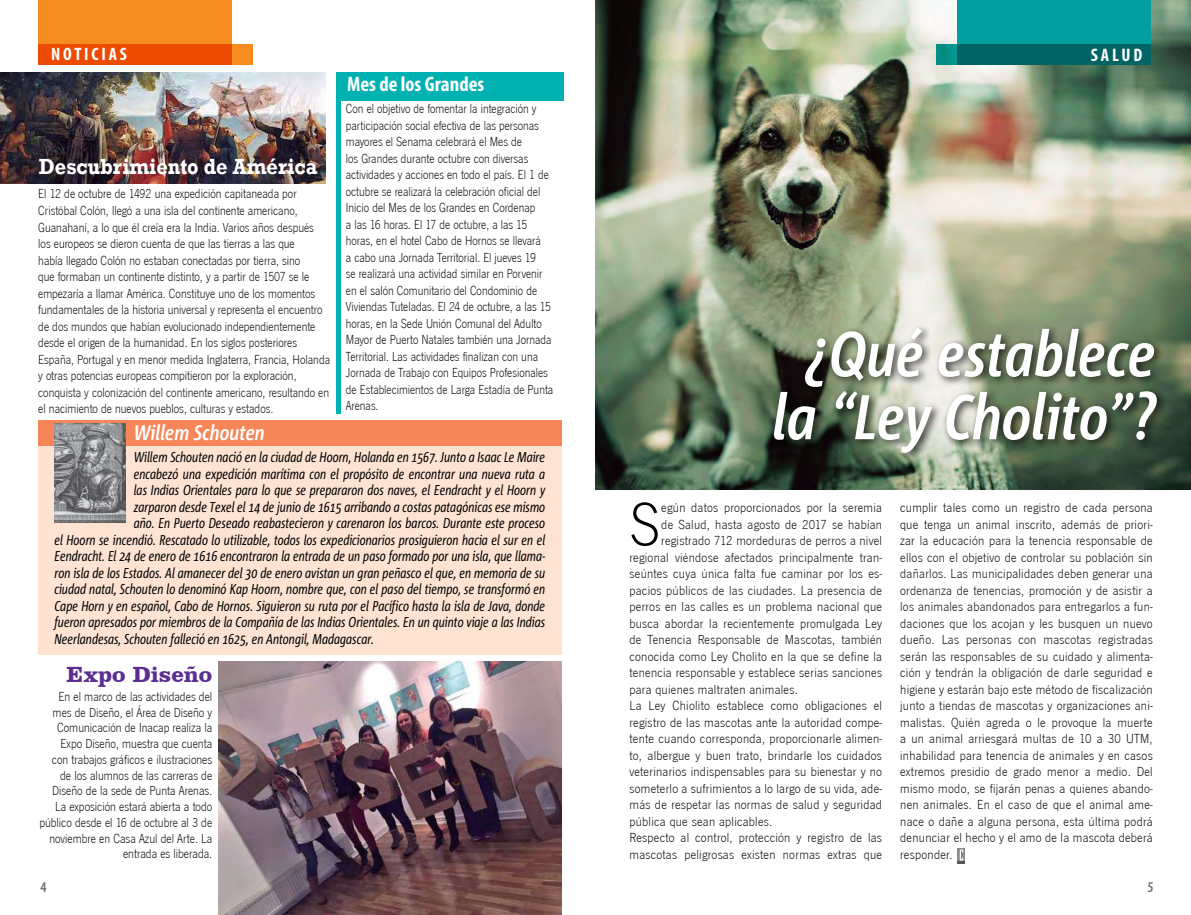
<style>
.page{position:relative;width:1191px;height:915px;background:#fff}
.page>*{position:absolute;margin:0;border:0;box-sizing:border-box;transform-origin:0 0}
.t1{font:italic 700 63px/63px "Corpid Cd";color:#fff;text-align:center}
.t2{font:300 63px "News Gothic Becker";color:#000}
.t3{font:700 22.5px "Rockwell";color:#fff;scale:.89 1}
.t4{font:700 22.5px "Clarendon BT";color:#5c2d91}
.t5{font:700 condensed 21px "Myriad Pro";color:#fff}
.t6{font:italic 700 21px "Corpid Cd";color:#fff}
.t7{font:700 condensed 18.15px "Myriad Pro";letter-spacing:.155em;color:#fff}
.t8{font:700 condensed 18px "Myriad Pro";letter-spacing:.155em;color:#fff}
.t9{font:600 condensed 15px "Myriad Pro";color:#6b6c6f}
.t10{font:italic 14.25px "Corpid Cd";letter-spacing:-.005em;color:#000;scale:.93 1}
.t11{font:300 13.5px "News Gothic Becker";letter-spacing:.02em;color:#000}
.t12{font:300 13.5px/16.5px "News Gothic Becker";color:#000;text-align:justify}
.t13{font:300 13.5px/16.5px "News Gothic Becker";color:#000;scale:.93 1}
.t14{font:300 13.5px/16.5px "News Gothic Becker";color:#000;scale:.92 1}
.t15{font:300 13.5px/15.8px "News Gothic Becker";color:#000;text-align:right;scale:.94 1}
</style>
<div class="page">
<img style="left:218px;top:661px;width:343px;height:253px">
<img style="left:595px;top:0;width:596px;height:489px">
<div style="left:38px;top:420px;width:523px;height:234px;background:#fee3d3"></div>
<div style="left:38px;top:420px;width:524px;height:25px;background:#f68558"></div>
<div style="left:39px;top:0;width:193px;height:65px;background:#f68b1f"></div>
<svg style="left:39px;top:44px;width:214px;height:21px;background:#ed5105"></svg>
<div style="left:336px;top:72px;width:227px;height:28px;background:#00b1b2"></div>
<div style="left:336px;top:72px;width:5px;height:342px;background:#00b1b2"></div>
<div style="left:957px;top:0;width:193px;height:65px;background:#039fa0"></div>
<svg style="left:936px;top:44px;width:214px;height:21px;background:#006767"></svg>
<div style="left:769px;top:323px;width:399px;height:140px;background:#000;opacity:.75"></div>
<img style="left:0;top:72px;width:326px;height:111px">
<div style="left:957px;top:848px;width:8px;height:15px;background:#8a8c8e"></div>
<svg style="left:957px;top:849px;width:8px;height:14px"></svg>
<img style="left:54px;top:424px;width:71px;height:98px">
<p class="t8" style="left:51px;top:43px;width:77px">NOTICIAS</p>
<h2 class="t3" style="left:39px;top:153px;width:315px">Descubrimiento de América</h2>
<p class="t13" style="left:38px;top:186px;width:315px">El 12 de octubre de 1492 una expedición capitaneada por Cristóbal Colón, llegó a una isla del continente americano, Guanahaní, a lo que él creía era la India. Varios años después<br>los europeos se dieron cuenta de que las tierras a las que<br>había llegado Colón no estaban conectadas por tierra, sino<br>que formaban un continente distinto, y a partir de 1507 se le empezaría a llamar América. Constituye uno de los momentos fundamentales de la historia universal y representa el encuentro de dos mundos que habían evolucionado independientemente desde el origen de la humanidad. En los siglos posteriores España, Portugal y en menor medida Inglaterra, Francia, Holanda y otras potencias europeas compitieron por la exploración, conquista y colonización del continente americano, resultando en el nacimiento de nuevos pueblos, culturas y estados.</p>
<h3 class="t6" style="left:134px;top:421px;width:132px">Willem Schouten</h3>
<h3 class="t5" style="left:347px;top:71px;width:139px">Mes de los Grandes</h3>
<p class="t14" style="left:346px;top:100px;width:227px">Con el objetivo de fomentar la integración y participación social efectiva de las personas mayores el Senama celebrará el Mes de<br>los Grandes durante octubre con diversas actividades y acciones en todo el país. El 1 de octubre se realizará la celebración oficial del Inicio del Mes de los Grandes en Cordenap<br>a las 16 horas. El 17 de octubre, a las 15 horas, en el hotel Cabo de Hornos se llevará<br>a cabo una Jornada Territorial. El jueves 19<br>se realizará una actividad similar en Porvenir en el salón Comunitario del Condominio de Viviendas Tuteladas. El 24 de octubre, a las 15 horas, en la Sede Unión Comunal del Adulto Mayor de Puerto Natales también una Jornada Territorial. Las actividades finalizan con una Jornada de Trabajo con Equipos Profesionales de Establecimientos de Larga Estadía de Punta Arenas.</p>
<p class="t10" style="left:134px;top:449px;width:444px">Willem Schouten nació en la ciudad de Hoorn, Holanda en 1567. Junto a Isaac Le Maire</p>
<p class="t10" style="left:134px;top:466px;width:444px">encabezó una expedición marítima con el propósito de encontrar una nueva ruta a</p>
<p class="t10" style="left:134px;top:482px;width:444px">las Indias Orientales para lo que se prepararon dos naves, el Eendracht y el Hoorn y</p>
<p class="t10" style="left:134px;top:499px;width:444px">zarparon desde Texel el 14 de junio de 1615 arribando a costas patagónicas ese mismo</p>
<p class="t10" style="left:134px;top:515px;width:444px">año. En Puerto Deseado reabastecieron y carenaron los barcos. Durante este proceso</p>
<p class="t10" style="left:54px;top:532px;width:529px">el Hoorn se incendió. Rescatado lo utilizable, todos los expedicionarios prosiguieron hacia el sur en el</p>
<p class="t10" style="left:54px;top:548px;width:529px">Eendracht. El 24 de enero de 1616 encontraron la entrada de un paso formado por una isla, que llama-</p>
<p class="t10" style="left:54px;top:565px;width:529px">ron isla de los Estados. Al amanecer del 30 de enero avistan un gran peñasco el que, en memoria de su</p>
<p class="t10" style="left:54px;top:581px;width:529px">ciudad natal, Schouten lo denominó Kap Hoorn, nombre que, con el paso del tiempo, se transformó en</p>
<p class="t10" style="left:54px;top:598px;width:529px">Cape Horn y en español, Cabo de Hornos. Siguieron su ruta por el Pacífico hasta la isla de Java, donde</p>
<p class="t10" style="left:54px;top:614px;width:529px">fueron apresados por miembros de la Compañía de las Indias Orientales. En un quinto viaje a las Indias</p>
<p class="t10" style="left:54px;top:631px;width:345px">Neerlandesas, Schouten falleció en 1625, en Antongil, Madagascar.</p>
<h2 class="t4" style="left:67px;top:659px;width:147px">Expo Diseño</h2>
<p class="t15" style="left:39px;top:688px;width:185px">En el marco de las actividades del mes de Diseño, el Área de Diseño y<br>Comunicación de Inacap realiza la<br>Expo Diseño, muestra que cuenta<br>con trabajos gráficos e ilustraciones de los alumnos de las carreras de<br>Diseño de la sede de Punta Arenas.<br>La exposición estará abierta a todo público desde el 16 de octubre al 3 de noviembre en Casa Azul del Arte. La entrada es liberada.</p>
<p class="t7" style="left:1091px;top:44px;width:53px">SALUD</p>
<h1 class="t1" style="left:772px;top:323px;width:385px">¿Qué establece la “Ley Cholito”?</h1>
<h1 class="t2" style="left:629px;top:489px;width:32px">S</h1>
<p class="t11" style="left:661px;top:500px;width:222px">egún datos proporcionados por la seremia</p>
<p class="t11" style="left:661px;top:516px;width:222px">de Salud, hasta agosto de 2017 se habían</p>
<p class="t11" style="left:661px;top:533px;width:222px">registrado 712 mordeduras de perros a nivel</p>
<p class="t11" style="left:629px;top:549px;width:254px">regional viéndose afectados principalmente tran-</p>
<p class="t11" style="left:629px;top:566px;width:254px">seúntes cuya única falta fue caminar por los es-</p>
<p class="t11" style="left:629px;top:582px;width:254px">pacios públicos de las ciudades. La presencia de</p>
<p class="t11" style="left:629px;top:599px;width:254px">perros en las calles es un problema nacional que</p>
<p class="t11" style="left:629px;top:615px;width:254px">busca abordar la recientemente promulgada Ley</p>
<p class="t11" style="left:629px;top:632px;width:254px">de Tenencia Responsable de Mascotas, también</p>
<p class="t11" style="left:629px;top:648px;width:254px">conocida como Ley Cholito en la que se define la</p>
<p class="t11" style="left:629px;top:665px;width:254px">tenencia responsable y establece serias sanciones</p>
<p class="t11" style="left:629px;top:681px;width:170px">para quienes maltraten animales.</p>
<p class="t11" style="left:629px;top:698px;width:254px">La Ley Chiolito establece como obligaciones el</p>
<p class="t11" style="left:629px;top:714px;width:254px">registro de las mascotas ante la autoridad compe-</p>
<p class="t11" style="left:629px;top:731px;width:254px">tente cuando corresponda, proporcionarle alimen-</p>
<p class="t11" style="left:629px;top:747px;width:254px">to, albergue y buen trato, brindarle los cuidados</p>
<p class="t11" style="left:629px;top:764px;width:254px">veterinarios indispensables para su bienestar y no</p>
<p class="t11" style="left:629px;top:780px;width:254px">someterlo a sufrimientos a lo largo de su vida, ade-</p>
<p class="t11" style="left:629px;top:797px;width:254px">más de respetar las normas de salud y seguridad</p>
<p class="t11" style="left:629px;top:813px;width:144px">pública que sean aplicables.</p>
<p class="t11" style="left:629px;top:830px;width:254px">Respecto al control, protección y registro de las</p>
<p class="t11" style="left:629px;top:846px;width:254px">mascotas peligrosas existen normas extras que</p>
<p class="t12" style="left:900px;top:499px;width:254px">cumplir tales como un registro de cada persona que tenga un animal inscrito, además de priori&shy;zar la educación para la tenencia responsable de ellos con el objetivo de controlar su población sin dañarlos. Las municipalidades deben generar una ordenanza de tenencias, promoción y de asistir a los animales abandonados para entregarlos a fun&shy;daciones que los acojan y les busquen un nuevo dueño. Las personas con mascotas registradas serán las responsables de su cuidado y alimenta&shy;ción y tendrán la obligación de darle seguridad e higiene y estarán bajo este método de fiscalización junto a tiendas de mascotas y organizaciones ani&shy;malistas. Quién agreda o le provoque la muerte a un animal arriesgará multas de 10 a 30 UTM, inhabilidad para tenencia de animales y en casos extremos presidio de grado menor a medio. Del mismo modo, se fijarán penas a quienes abando&shy;nen animales. En el caso de que el animal ame&shy;nace o dañe a alguna persona, esta última podrá denunciar el hecho y el amo de la mascota deberá responder.</p>
<p class="t9" style="left:40px;top:878px;width:8px">4</p>
<p class="t9" style="left:1147px;top:878px;width:8px">5</p>
</div>
